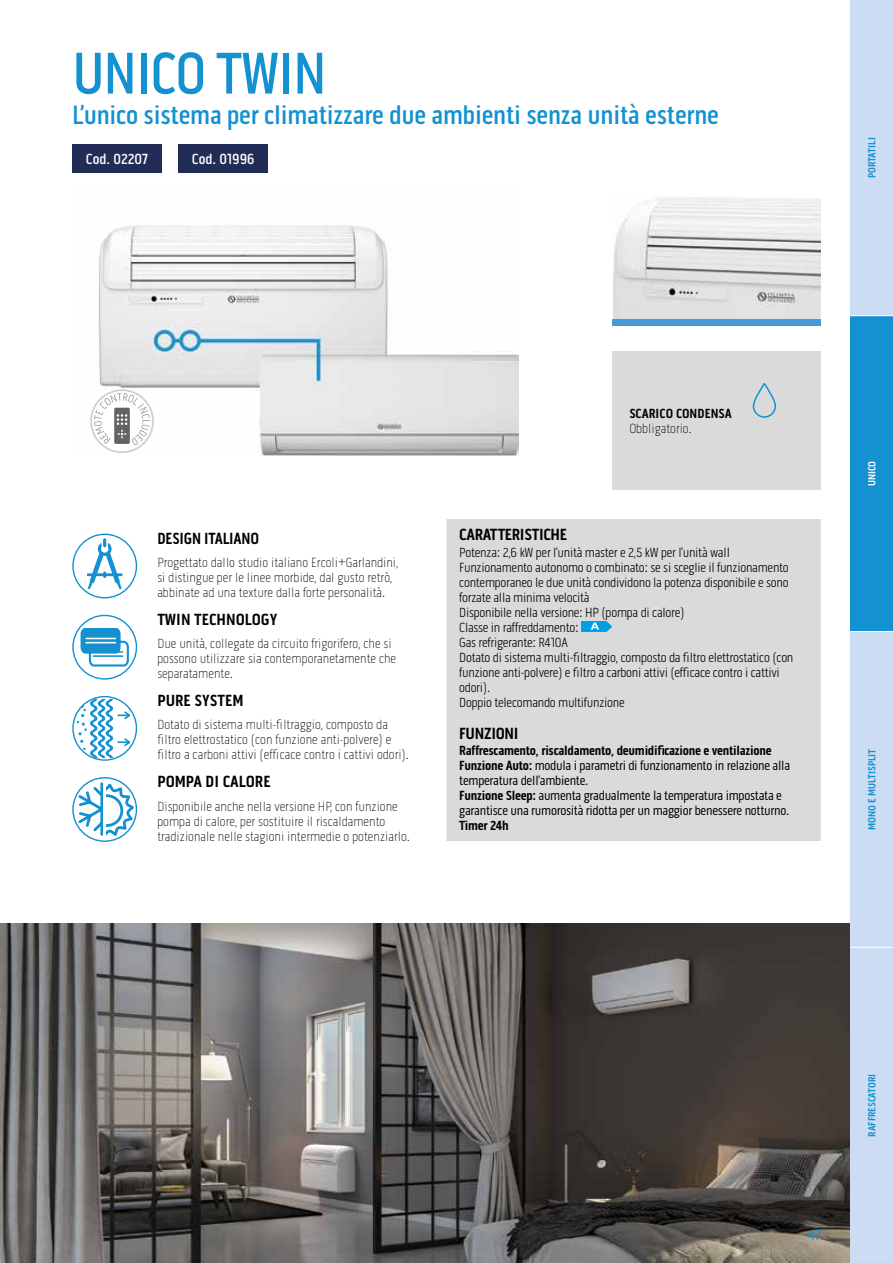
<style>
.page{position:relative;width:893px;height:1263px;background:#fff}
.page>*{position:absolute;margin:0;border:0;box-sizing:border-box;transform-origin:0 0}
.t1{font:500 60px "Pill Gothic 300 mg";letter-spacing:-.02em;color:#1391d1;scale:.95 1}
.t2{font:500 27px "Pill Gothic 300 mg";letter-spacing:-.01em;color:#1391d1}
.t3{font:700 16.5px "Pill Gothic 300 mg";letter-spacing:-.01em;color:#000}
.t4{font:700 16.5px "Pill Gothic 300 mg";letter-spacing:-.01em;color:#000;scale:.95 1}
.t5{font:500 15px "Pill Gothic 300 mg";color:#fff}
.t6{font:15px "Pill Gothic 300 mg";color:#1391d1}
.t7{font:100 13.5px/15px "Pill Gothic 300 mg";color:#000}
.t8{font:300 13.5px/15px "Pill Gothic 300 mg";letter-spacing:-.02em;color:#000}
.t9{font:13.5px/15px "Pill Gothic 300 mg";letter-spacing:-.02em;color:#000}
.t10{font:700 13.5px "Pill Gothic 300 mg";color:#000}
.t11{font:700 13.5px "Pill Gothic 300 mg";letter-spacing:-.02em;color:#000}
.t12{font:700 10.5px "Pill Gothic 300 mg";color:#1391d1}
.t13{font:700 10.5px "Pill Gothic 300 mg";color:#fff}
.s1{font-weight:700}
</style>
<div class="page">
<img style="left:92px;top:225px;width:427px;height:231px">
<img style="left:613px;top:197px;width:208px;height:121px">
<div style="left:612px;top:319px;width:209px;height:7px;background:#499bd8"></div>
<img style="left:0;top:923px;width:850px;height:340px">
<div style="left:446px;top:519px;width:375px;height:322px;background:#dadada"></div>
<svg style="left:581px;top:621px;width:31px;height:11px"></svg>
<div style="left:72px;top:534px;width:65px;height:64px;border:1px solid #1391d1;border-radius:50%"></div>
<svg style="left:87px;top:538px;width:35px;height:51px"></svg>
<div style="left:72px;top:615px;width:65px;height:65px;border:1px solid #1391d1;border-radius:50%"></div>
<svg style="left:81px;top:628px;width:48px;height:38px"></svg>
<hr style="left:93px;top:651px;width:29px;height:2px;background:#1391d1">
<hr style="left:93px;top:655px;width:29px;height:2px;background:#1391d1">
<svg style="left:77px;top:698px;width:53px;height:60px"></svg>
<div style="left:72px;top:696px;width:65px;height:65px;border:1px solid #1391d1;border-radius:50%"></div>
<div style="left:72px;top:777px;width:65px;height:65px;border:1px solid #1391d1;border-radius:50%"></div>
<svg style="left:76px;top:781px;width:57px;height:57px"></svg>
<div style="left:72px;top:144px;width:89px;height:29px;background:#212d57"></div>
<div style="left:179px;top:144px;width:89px;height:29px;background:#212d57"></div>
<div style="left:612px;top:351px;width:209px;height:139px;background:#dadada"></div>
<div style="left:753px;top:383px;width:23px;height:35px;border:2px solid #1391d1;border-radius:11px"></div>
<svg style="left:91px;top:390px;width:62px;height:62px"></svg>
<div style="left:90px;top:389px;width:64px;height:64px;border:2px solid #d0d0d0;border-radius:50%"></div>
<svg style="left:94px;top:393px;width:56px;height:52px"></svg>
<div style="left:850px;top:0;width:43px;height:316px;background:#ccddf3"></div>
<div style="left:850px;top:316px;width:43px;height:315px;background:#1391d1"></div>
<div style="left:850px;top:631px;width:43px;height:316px;background:#ccddf3"></div>
<div style="left:850px;top:947px;width:43px;height:316px;background:#ccddf3"></div>
<hr style="left:850px;top:631px;width:43px;height:1px;background:#fff">
<hr style="left:850px;top:947px;width:43px;height:1px;background:#fff">
<hr style="left:850px;top:315px;width:43px;height:1px;background:#fff">
<h1 class="t1" style="left:72px;top:38px;width:269px">UNICO TWIN</h1>
<h2 class="t2" style="left:72px;top:99px;width:648px">L’unico sistema per climatizzare due ambienti senza unità esterne</h2>
<p class="t5" style="left:86px;top:150px;width:63px">Cod. 02207</p>
<p class="t5" style="left:192px;top:150px;width:64px">Cod. 01996</p>
<p class="t12" style="left:866px;top:178px;width:42px;rotate:-90deg">PORTATILI</p>
<p class="t4" style="left:157px;top:529px;width:109px">DESIGN ITALIANO</p>
<p class="t7" style="left:157px;top:555px;width:242px">Progettato dallo studio italiano Ercoli+Garlandini, si distingue per le linee morbide, dal gusto retrò, abbinate ad una texture dalla forte personalità.</p>
<p class="t3" style="left:157px;top:610px;width:122px">TWIN TECHNOLOGY</p>
<p class="t7" style="left:157px;top:636px;width:240px">Due unità, collegate da circuito frigorifero, che si possono utilizzare sia contemporanetamente che separatamente.</p>
<p class="t3" style="left:157px;top:691px;width:88px">PURE SYSTEM</p>
<p class="t7" style="left:157px;top:717px;width:253px">Dotato di sistema multi-filtraggio, composto da filtro elettrostatico (con funzione anti-polvere) e filtro a carboni attivi (efficace contro i cattivi odori).</p>
<p class="t3" style="left:157px;top:772px;width:115px">POMPA DI CALORE</p>
<p class="t7" style="left:157px;top:799px;width:254px">Disponibile anche nella versione HP, con funzione pompa di calore, per sostituire il riscaldamento tradizionale nelle stagioni intermedie o potenziarlo.</p>
<p class="t10" style="left:629px;top:405px;width:104px">SCARICO CONDENSA</p>
<p class="t7" style="left:629px;top:421px;width:64px">Obbligatorio.</p>
<p class="t3" style="left:459px;top:525px;width:109px">CARATTERISTICHE</p>
<p class="t8" style="left:459px;top:545px;width:336px">Potenza: 2,6 kW per l’unità master e 2,5 kW per l’unità wall Funzionamento autonomo o combinato: se si sceglie il funzionamento contemporaneo le due unità condividono la potenza disponibile e sono forzate alla minima velocità<br>Disponibile nella versione: HP (pompa di calore)<br>Classe in raffreddamento:<br>Gas refrigerante: R410A<br>Dotato di sistema multi-filtraggio, composto da filtro elettrostatico (con funzione anti-polvere) e filtro a carboni attivi (efficace contro i cattivi odori).<br>Doppio telecomando multifunzione</p>
<p class="t3" style="left:459px;top:723px;width:61px">FUNZIONI</p>
<p class="t9" style="left:459px;top:743px;width:332px"><span class="s1">Raffrescamento, riscaldamento, deumidificazione e ventilazione Funzione Auto:</span> modula i parametri di funzionamento in relazione alla temperatura dell’ambiente.<br><span class="s1">Funzione Sleep:</span> aumenta gradualmente la temperatura impostata e garantisce una rumorosità ridotta per un maggior benessere notturno.</p>
<p class="t11" style="left:459px;top:818px;width:51px">Timer 24h</p>
<p class="t13" style="left:866px;top:486px;width:27px;rotate:-90deg">UNICO</p>
<p class="t12" style="left:866px;top:830px;width:83px;rotate:-90deg">MONO E MULTISPLIT</p>
<p class="t6" style="left:808px;top:1226px;width:14px">47</p>
<p class="t12" style="left:866px;top:1136px;width:64px;rotate:-90deg">RAFFRESCATORI</p>
</div>
